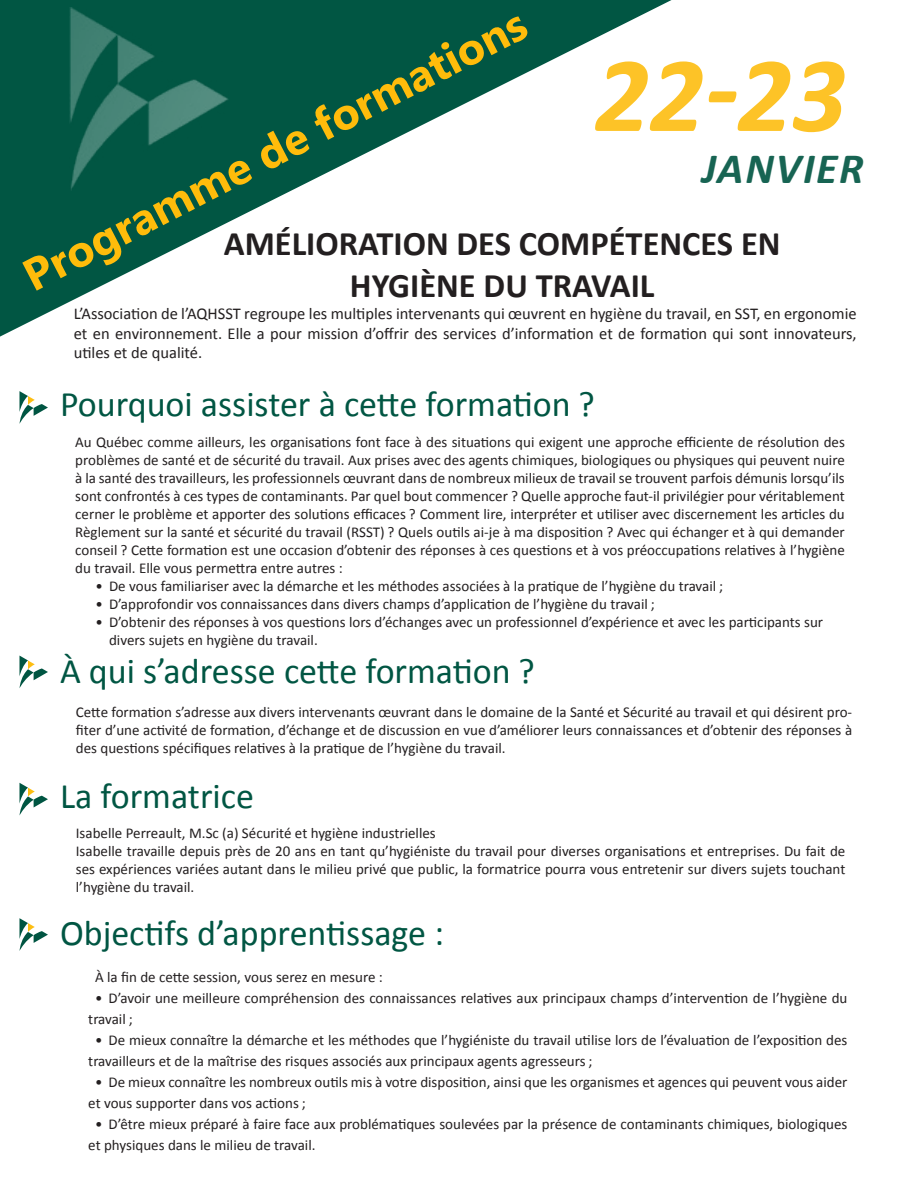
<style>
.page{position:relative;width:918px;height:1188px;background:#fff}
.page>*{position:absolute;margin:0;border:0;box-sizing:border-box;transform-origin:0 0}
.t1{font:italic 700 108px "Calibri";color:#fdbe12}
.t2{font:700 45px "Ebrima";color:#ffbc0b}
.t3{font:italic 700 43.5px "Calibri";letter-spacing:.04em;color:#005542}
.t4{font:36px "Calibri";color:#015643}
.t5{font:700 34.5px "Calibri";color:#231f20}
.t6{font:16.5px/19.8px "Calibri";color:#231f20;text-align:justify}
.t7{font:15px/18px "Calibri";color:#231f20}
</style>
<div class="page">
<svg style="left:0;top:0;width:672px;height:337px"></svg>
<img style="left:70px;top:7px;width:158px;height:183px">
<svg style="left:19px;top:783px;width:29px;height:33px"></svg>
<svg style="left:19px;top:391px;width:29px;height:33px"></svg>
<svg style="left:19px;top:656px;width:29px;height:32px"></svg>
<svg style="left:19px;top:918px;width:29px;height:33px"></svg>
<p class="t2" style="left:10px;top:247px;width:561px;rotate:-27deg">Programme de formations</p>
<h1 class="t1" style="left:595px;top:26px;width:254px">22-23</h1>
<h3 class="t3" style="left:702px;top:141px;width:163px">JANVIER</h3>
<p class="t5" style="left:224px;top:222px;width:558px">AMÉLIORATION DES COMPÉTENCES EN</p>
<p class="t5" style="left:350px;top:263px;width:306px">HYGIÈNE DU TRAVAIL</p>
<p class="t6" style="left:74px;top:303px;width:785px">L’Association de l’AQHSST regroupe les multiples intervenants qui œuvrent en hygiène du travail, en SST, en ergonomie et en environnement. Elle a pour mission d’offrir des services d’information et de formation qui sont innovateurs, utiles et de qualité.</p>
<p class="t4" style="left:60px;top:381px;width:536px">Pourquoi assister à cette formation ?</p>
<p class="t7" style="left:75px;top:433px;width:771px;text-align:justify">Au Québec comme ailleurs, les organisations font face à des situations qui exigent une approche efficiente de résolution des problèmes de santé et de sécurité du travail. Aux prises avec des agents chimiques, biologiques ou physiques qui peuvent nuire à la santé des travailleurs, les professionnels œuvrant dans de nombreux milieux de travail se trouvent parfois démunis lorsqu’ils sont confrontés à ces types de contaminants. Par quel bout commencer ? Quelle approche faut-il privilégier pour véritablement cerner le problème et apporter des solutions efficaces ? Comment lire, interpréter et utiliser avec discernement les articles du Règlement sur la santé et sécurité du travail (RSST) ? Quels outils ai-je à ma disposition ? Avec qui échanger et à qui demander conseil ? Cette formation est une occasion d’obtenir des réponses à ces questions et à vos préoccupations relatives à l’hygiène du travail. Elle vous permettra entre autres :</p>
<p class="t7" style="left:96px;top:577px;width:629px">• De vous familiariser avec la démarche et les méthodes associées à la pratique de l’hygiène du travail ;</p>
<p class="t7" style="left:96px;top:595px;width:561px">• D’approfondir vos connaissances dans divers champs d’application de l’hygiène du travail ;</p>
<p class="t7" style="left:96px;top:613px;width:729px">• D’obtenir des réponses à vos questions lors d’échanges avec un professionnel d’expérience et avec les participants sur</p>
<p class="t7" style="left:109px;top:631px;width:210px">divers sujets en hygiène du travail.</p>
<p class="t4" style="left:60px;top:648px;width:476px">À qui s’adresse cette formation ?</p>
<p class="t7" style="left:76px;top:703px;width:778px;text-align:justify">Cette formation s’adresse aux divers intervenants œuvrant dans le domaine de la Santé et Sécurité au travail et qui désirent pro&shy;fiter d’une activité de formation, d’échange et de discussion en vue d’améliorer leurs connaissances et d’obtenir des réponses à des questions spécifiques relatives à la pratique de l’hygiène du travail.</p>
<p class="t4" style="left:60px;top:773px;width:195px">La formatrice</p>
<p class="t7" style="left:76px;top:824px;width:361px">Isabelle Perreault, M.Sc (a) Sécurité et hygiène industrielles</p>
<p class="t7" style="left:76px;top:842px;width:771px;text-align:justify">Isabelle travaille depuis près de 20 ans en tant qu’hygiéniste du travail pour diverses organisations et entreprises. Du fait de ses expériences variées autant dans le milieu privé que public, la formatrice pourra vous entretenir sur divers sujets touchant l’hygiène du travail.</p>
<p class="t4" style="left:60px;top:910px;width:386px">Objectifs d’apprentissage :</p>
<p class="t7" style="left:95px;top:968px;width:289px">À la fin de cette session, vous serez en mesure :</p>
<p class="t7" style="left:88px;top:987px;width:761px;line-height:21px;text-indent:7px">• D’avoir une meilleure compréhension des connaissances relatives aux principaux champs d’intervention de l’hygiène du travail ;</p>
<p class="t7" style="left:88px;top:1029px;width:761px;line-height:21px;text-indent:7px">• De mieux connaître la démarche et les méthodes que l’hygiéniste du travail utilise lors de l’évaluation de l’exposition des travailleurs et de la maîtrise des risques associés aux principaux agents agresseurs ;</p>
<p class="t7" style="left:88px;top:1071px;width:761px;line-height:21px;text-indent:7px">• De mieux connaître les nombreux outils mis à votre disposition, ainsi que les organismes et agences qui peuvent vous aider et vous supporter dans vos actions ;</p>
<p class="t7" style="left:88px;top:1113px;width:761px;line-height:21px;text-indent:7px">• D’être mieux préparé à faire face aux problématiques soulevées par la présence de contaminants chimiques, biologiques et physiques dans le milieu de travail.</p>
</div>
